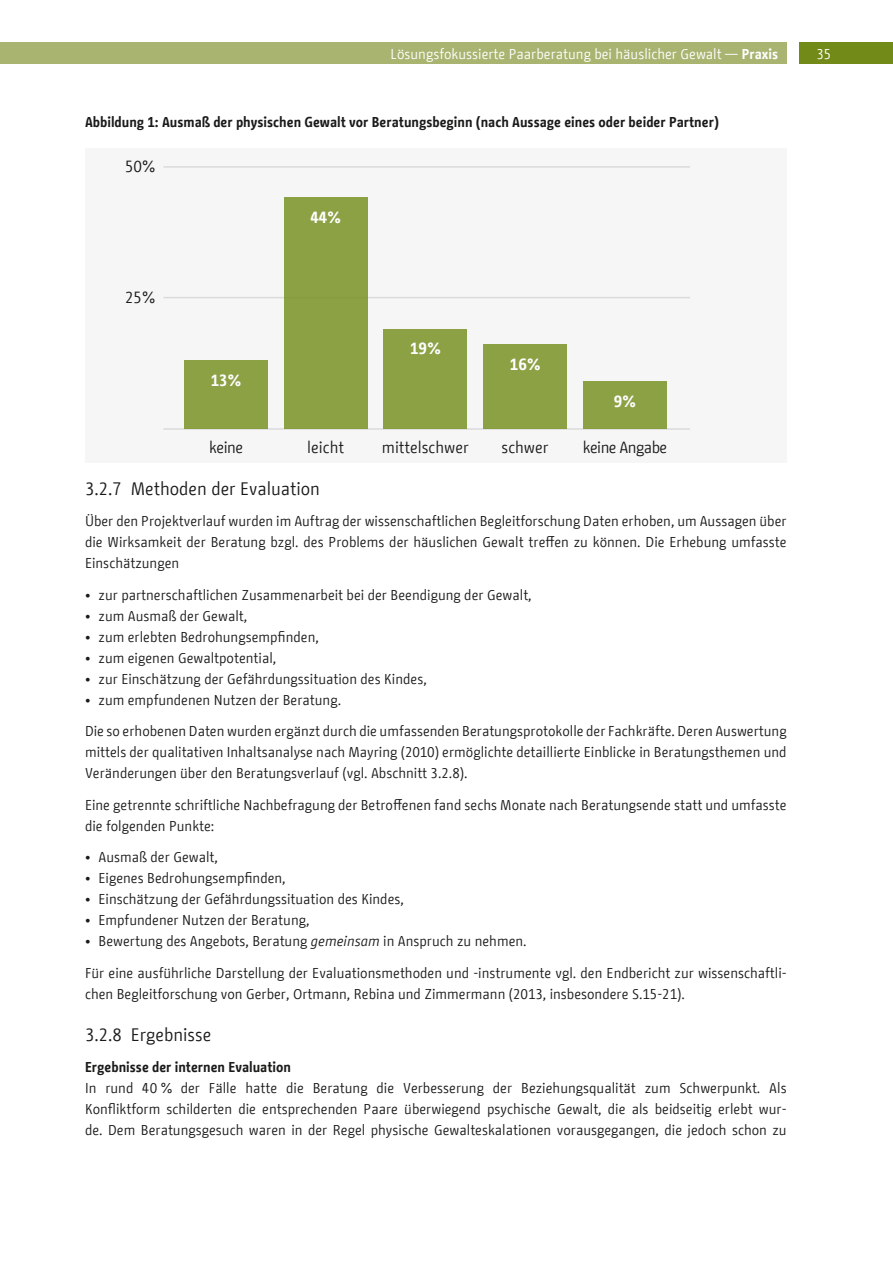
<style>
.page{position:relative;width:893px;height:1263px;background:#fff}
.page>*{position:absolute;margin:0;border:0;box-sizing:border-box;transform-origin:0 0}
.t1{font:18px "BMF Change";color:#1a1a18}
.t2{font:16.05px "BMF Change";color:#1a1a18}
.t3{font:700 16.05px "BMF Change";color:#fff}
.t4{font:16.05px "BMF Change";letter-spacing:-.03em;color:#1a1a18}
.Fliesstext_9_5_14_mi{font:14.25px/21px "BMF Change";color:#1a1a18;text-align:justify}
.Bild_Tabellen_Titel{font:700 14.25px "BMF Change";color:#1a1a18}
.t5{font:14.25px "BMF Change";color:#fff}
.s1{font-weight:700}
.s2{font-style:italic}
</style>
<div class="page">
<div style="left:0;top:43px;width:787px;height:21px;background:#aab471"></div>
<div style="left:799px;top:43px;width:94px;height:21px;background:#728b18"></div>
<div style="left:85px;top:148px;width:702px;height:314px;background:#f6f6f6"></div>
<hr style="left:163px;top:166px;width:527px;height:2px;background:#dadada">
<hr style="left:163px;top:297px;width:527px;height:1px;background:#dadada">
<hr style="left:163px;top:428px;width:527px;height:2px;background:#dadada">
<div style="left:284px;top:198px;width:83px;height:231px;background:#8ca044"></div>
<div style="left:384px;top:329px;width:83px;height:100px;background:#8ca044"></div>
<div style="left:484px;top:345px;width:83px;height:84px;background:#8ca044"></div>
<div style="left:583px;top:382px;width:83px;height:47px;background:#8ca044"></div>
<div style="left:184px;top:361px;width:83px;height:68px;background:#8ca044"></div>
<p class="t5" style="left:391px;top:44px;width:389px">Lösungsfokussierte Paarberatung bei häuslicher Gewalt — <span class="s1">Praxis</span></p>
<p class="t5" style="left:816px;top:44px;width:16px">35</p>
<p class="Bild_Tabellen_Titel" style="left:85px;top:112px;width:635px">Abbildung 1: Ausmaß der physischen Gewalt vor Beratungsbeginn (nach Aussage eines oder beider Partner)</p>
<p class="t2" style="left:125px;top:155px;width:31px">50%</p>
<p class="t2" style="left:125px;top:286px;width:31px">25%</p>
<p class="t3" style="left:211px;top:369px;width:32px">13%</p>
<p class="t2" style="left:209px;top:436px;width:35px">keine</p>
<p class="t3" style="left:311px;top:206px;width:32px">44%</p>
<p class="t2" style="left:307px;top:436px;width:38px">leicht</p>
<p class="t3" style="left:410px;top:337px;width:32px">19%</p>
<p class="t2" style="left:382px;top:436px;width:89px">mittelschwer</p>
<p class="t3" style="left:510px;top:353px;width:32px">16%</p>
<p class="t2" style="left:501px;top:436px;width:49px">schwer</p>
<p class="t3" style="left:614px;top:390px;width:23px">9%</p>
<p class="t4" style="left:583px;top:436px;width:86px">keine Angabe</p>
<p class="t1" style="left:131px;top:476px;width:191px">Methoden der Evaluation</p>
<p class="Fliesstext_9_5_14_mi" style="left:85px;top:511px;width:703px">Über den Projektverlauf wurden im Auftrag der wissenschaftlichen Begleitforschung Daten erhoben, um Aussagen über die Wirksamkeit der Beratung bzgl. des Problems der häuslichen Gewalt treffen zu können. Die Erhebung umfasste Einschätzungen</p>
<p class="Fliesstext_9_5_14_mi" style="left:85px;top:584px;width:448px">• zur partnerschaftlichen Zusammenarbeit bei der Beendigung der Gewalt,</p>
<p class="Fliesstext_9_5_14_mi" style="left:85px;top:605px;width:164px">• zum Ausmaß der Gewalt,</p>
<p class="Fliesstext_9_5_14_mi" style="left:85px;top:626px;width:235px">• zum erlebten Bedrohungsempfinden,</p>
<p class="Fliesstext_9_5_14_mi" style="left:85px;top:647px;width:193px">• zum eigenen Gewaltpotential,</p>
<p class="Fliesstext_9_5_14_mi" style="left:85px;top:668px;width:343px">• zur Einschätzung der Gefährdungssituation des Kindes,</p>
<p class="Fliesstext_9_5_14_mi" style="left:85px;top:689px;width:258px">• zum empfundenen Nutzen der Beratung.</p>
<p class="Fliesstext_9_5_14_mi" style="left:85px;top:721px;width:703px">Die so erhobenen Daten wurden ergänzt durch die umfassenden Beratungsprotokolle der Fachkräfte. Deren Auswertung mittels der qualitativen Inhaltsanalyse nach Mayring (2010) ermöglichte detaillierte Einblicke in Beratungsthemen und Veränderungen über den Beratungsverlauf (vgl. Abschnitt 3.2.8).</p>
<p class="Fliesstext_9_5_14_mi" style="left:85px;top:794px;width:703px">Eine getrennte schriftliche Nachbefragung der Betroffenen fand sechs Monate nach Beratungsende statt und umfasste die folgenden Punkte:</p>
<p class="Fliesstext_9_5_14_mi" style="left:85px;top:847px;width:134px">• Ausmaß der Gewalt,</p>
<p class="Fliesstext_9_5_14_mi" style="left:85px;top:868px;width:202px">• Eigenes Bedrohungsempfinden,</p>
<p class="Fliesstext_9_5_14_mi" style="left:85px;top:889px;width:320px">• Einschätzung der Gefährdungssituation des Kindes,</p>
<p class="Fliesstext_9_5_14_mi" style="left:85px;top:910px;width:226px">• Empfundener Nutzen der Beratung,</p>
<p class="Fliesstext_9_5_14_mi" style="left:85px;top:931px;width:443px">• Bewertung des Angebots, Beratung <span class="s2">gemeinsam</span> in Anspruch zu nehmen.</p>
<p class="Fliesstext_9_5_14_mi" style="left:85px;top:962px;width:703px">Für eine ausführliche Darstellung der Evaluationsmethoden und -instrumente vgl. den Endbericht zur wissenschaftli&shy;chen Begleitforschung von Gerber, Ortmann, Rebina und Zimmermann (2013, insbesondere S.15-21).</p>
<p class="t1" style="left:85px;top:1022px;width:128px">3.2.8 Ergebnisse</p>
<p class="Bild_Tabellen_Titel" style="left:85px;top:1057px;width:207px">Ergebnisse der internen Evaluation</p>
<p class="Fliesstext_9_5_14_mi" style="left:85px;top:1078px;width:703px">In rund 40 % der Fälle hatte die Beratung die Verbesserung der Beziehungsqualität zum Schwerpunkt. Als Konfliktform schilderten die entsprechenden Paare überwiegend psychische Gewalt, die als beidseitig erlebt wur&shy;de. Dem Beratungsgesuch waren in der Regel physische Gewalteskalationen vorausgegangen, die jedoch schon zu</p>
<p class="t1" style="left:85px;top:476px;width:38px">3.2.7</p>
</div>
